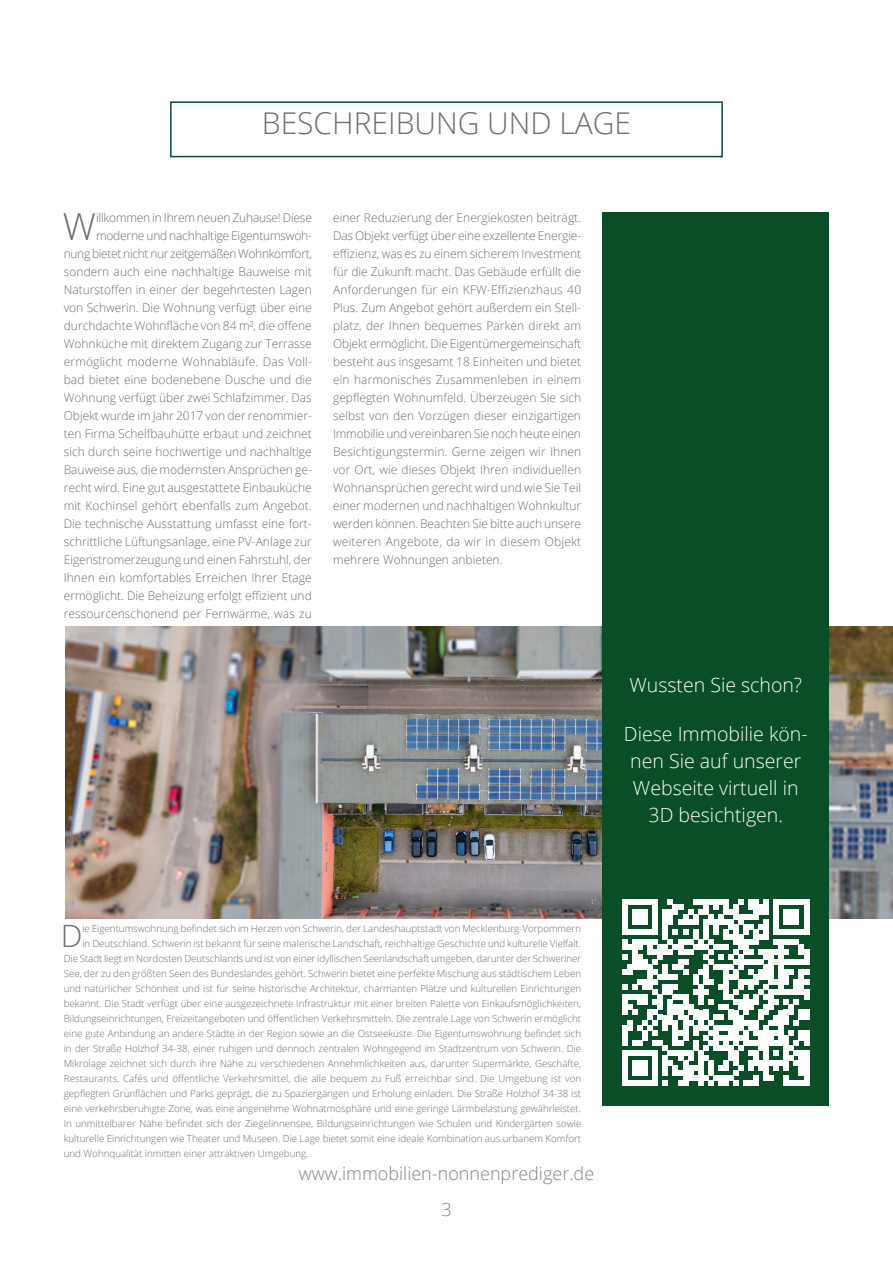
<style>
.page{position:relative;width:893px;height:1263px;background:#fff}
.page>*{position:absolute;margin:0;border:0;box-sizing:border-box;transform-origin:0 0}
.t1{font:300 37.2px "Open Sans";color:#6d6e71}
.t2{font:300 30.75px "Open Sans";color:#6d6e71}
.t3{font:300 30px "Open Sans";color:#6d6e71}
.t4{font:300 19.5px/27px "Open Sans";color:#fff;text-align:center}
.t5{font:300 18px/36px "Open Sans";color:#808285;text-align:center}
.t6{font:300 12px/18px "Open Sans";color:#6d6e71;text-align:justify}
.t7{font:300 9.75px "Open Sans";color:#6d6e71}
</style>
<div class="page">
<div style="left:170px;top:101px;width:553px;height:56px;border:2px solid #094e27"></div>
<img style="left:65px;top:627px;width:828px;height:292px">
<div style="left:602px;top:213px;width:227px;height:893px;background:#094e27"></div>
<svg style="left:623px;top:899px;width:186px;height:186px"></svg>
<div style="left:804px;top:990px;width:5px;height:10px;background:#fff"></div>
<div style="left:804px;top:1010px;width:5px;height:10px;background:#fff"></div>
<div style="left:804px;top:1030px;width:5px;height:15px;background:#fff"></div>
<div style="left:804px;top:1050px;width:5px;height:35px;background:#fff"></div>
<h3 class="t3" style="left:262px;top:103px;width:371px">BESCHREIBUNG UND LAGE</h3>
<p class="t6" style="left:64px;top:208px;width:250px;text-align:right">illkommen in Ihrem neuen Zuhause! Diese moderne und nachhaltige Eigentumswoh-<br>nung bietet nicht nur zeitgemäßen Wohnkomfort, sondern auch eine nachhaltige Bauweise mit Naturstoffen in einer der begehrtesten Lagen von Schwerin. Die Wohnung verfügt über eine durchdachte Wohnfläche von 84 m², die offene Wohnküche mit direktem Zugang zur Terrasse ermöglicht moderne Wohnabläufe. Das Voll&shy;bad bietet eine bodenebene Dusche und die Wohnung verfügt über zwei Schlafzimmer. Das Objekt wurde im Jahr 2017 von der renommier&shy;ten Firma Schelfbauhütte erbaut und zeichnet sich durch seine hochwertige und nachhaltige Bauweise aus, die modernsten Ansprüchen ge&shy;recht wird. Eine gut ausgestattete Einbauküche mit Kochinsel gehört ebenfalls zum Angebot.<br>Die technische Ausstattung umfasst eine fort&shy;schrittliche Lüftungsanlage, eine PV-Anlage zur Eigenstromerzeugung und einen Fahrstuhl, der Ihnen ein komfortables Erreichen Ihrer Etage ermöglicht. Die Beheizung erfolgt effizient und ressourcenschonend per Fernwärme, was zu</p>
<h1 class="t1" style="left:63px;top:201px;width:35px">W</h1>
<p class="t6" style="left:333px;top:208px;width:250px">einer Reduzierung der Energiekosten beiträgt.<br>Das Objekt verfügt über eine exzellente Energie&shy;effizienz, was es zu einem sicherem Investment für die Zukunft macht. Das Gebäude erfüllt die Anforderungen für ein KFW-Effizienzhaus 40<br>Plus. Zum Angebot gehört außerdem ein Stell&shy;platz, der Ihnen bequemes Parken direkt am Objekt ermöglicht. Die Eigentümergemeinschaft besteht aus insgesamt 18 Einheiten und bietet ein harmonisches Zusammenleben in einem gepflegten Wohnumfeld. Überzeugen Sie sich selbst von den Vorzügen dieser einzigartigen Immobilie und vereinbaren Sie noch heute einen Besichtigungstermin. Gerne zeigen wir Ihnen vor Ort, wie dieses Objekt Ihren individuellen Wohnansprüchen gerecht wird und wie Sie Teil einer modernen und nachhaltigen Wohnkultur werden können. Beachten Sie bitte auch unsere weiteren Angebote, da wir in diesem Objekt mehrere Wohnungen anbieten.</p>
<h3 class="t4" style="left:629px;top:671px;width:174px">Wussten Sie schon?</h3>
<h3 class="t4" style="left:624px;top:719px;width:185px">Diese Immobilie kön&shy;nen Sie auf unserer<br>Webseite virtuell in<br>3D besichtigen.</h3>
<h2 class="t2" style="left:61px;top:915px;width:23px">D</h2>
<p class="t7" style="left:82px;top:922px;width:500px">ie Eigentumswohnung befindet sich im Herzen von Schwerin, der Landeshauptstadt von Mecklenburg-Vorpommern</p>
<p class="t7" style="left:82px;top:937px;width:500px">in Deutschland. Schwerin ist bekannt für seine malerische Landschaft, reichhaltige Geschichte und kulturelle Vielfalt.</p>
<p class="t7" style="left:64px;top:952px;width:519px">Die Stadt liegt im Nordosten Deutschlands und ist von einer idyllischen Seenlandschaft umgeben, darunter der Schweriner</p>
<p class="t7" style="left:64px;top:967px;width:519px">See, der zu den größten Seen des Bundeslandes gehört. Schwerin bietet eine perfekte Mischung aus städtischem Leben</p>
<p class="t7" style="left:64px;top:982px;width:519px">und natürlicher Schönheit und ist für seine historische Architektur, charmanten Plätze und kulturellen Einrichtungen</p>
<p class="t7" style="left:64px;top:997px;width:519px">bekannt. Die Stadt verfügt über eine ausgezeichnete Infrastruktur mit einer breiten Palette von Einkaufsmöglichkeiten,</p>
<p class="t7" style="left:64px;top:1012px;width:519px">Bildungseinrichtungen, Freizeitangeboten und öffentlichen Verkehrsmitteln. Die zentrale Lage von Schwerin ermöglicht</p>
<p class="t7" style="left:64px;top:1027px;width:519px">eine gute Anbindung an andere Städte in der Region sowie an die Ostseeküste. Die Eigentumswohnung befindet sich</p>
<p class="t7" style="left:64px;top:1042px;width:519px">in der Straße Holzhof 34-38, einer ruhigen und dennoch zentralen Wohngegend im Stadtzentrum von Schwerin. Die</p>
<p class="t7" style="left:64px;top:1057px;width:519px">Mikrolage zeichnet sich durch ihre Nähe zu verschiedenen Annehmlichkeiten aus, darunter Supermärkte, Geschäfte,</p>
<p class="t7" style="left:64px;top:1072px;width:519px">Restaurants, Cafés und öffentliche Verkehrsmittel, die alle bequem zu Fuß erreichbar sind. Die Umgebung ist von</p>
<p class="t7" style="left:64px;top:1087px;width:519px">gepflegten Grünflächen und Parks geprägt, die zu Spaziergängen und Erholung einladen. Die Straße Holzhof 34-38 ist</p>
<p class="t7" style="left:64px;top:1102px;width:519px">eine verkehrsberuhigte Zone, was eine angenehme Wohnatmosphäre und eine geringe Lärmbelastung gewährleistet.</p>
<p class="t7" style="left:64px;top:1117px;width:519px">In unmittelbarer Nähe befindet sich der Ziegelinnensee, Bildungseinrichtungen wie Schulen und Kindergärten sowie</p>
<p class="t7" style="left:64px;top:1132px;width:519px">kulturelle Einrichtungen wie Theater und Museen. Die Lage bietet somit eine ideale Kombination aus urbanem Komfort</p>
<p class="t7" style="left:64px;top:1147px;width:246px">und Wohnqualität inmitten einer attraktiven Umgebung.</p>
<h3 class="t5" style="left:299px;top:1155px;width:297px">www.immobilien-nonnenprediger.de<br>3</h3>
</div>
